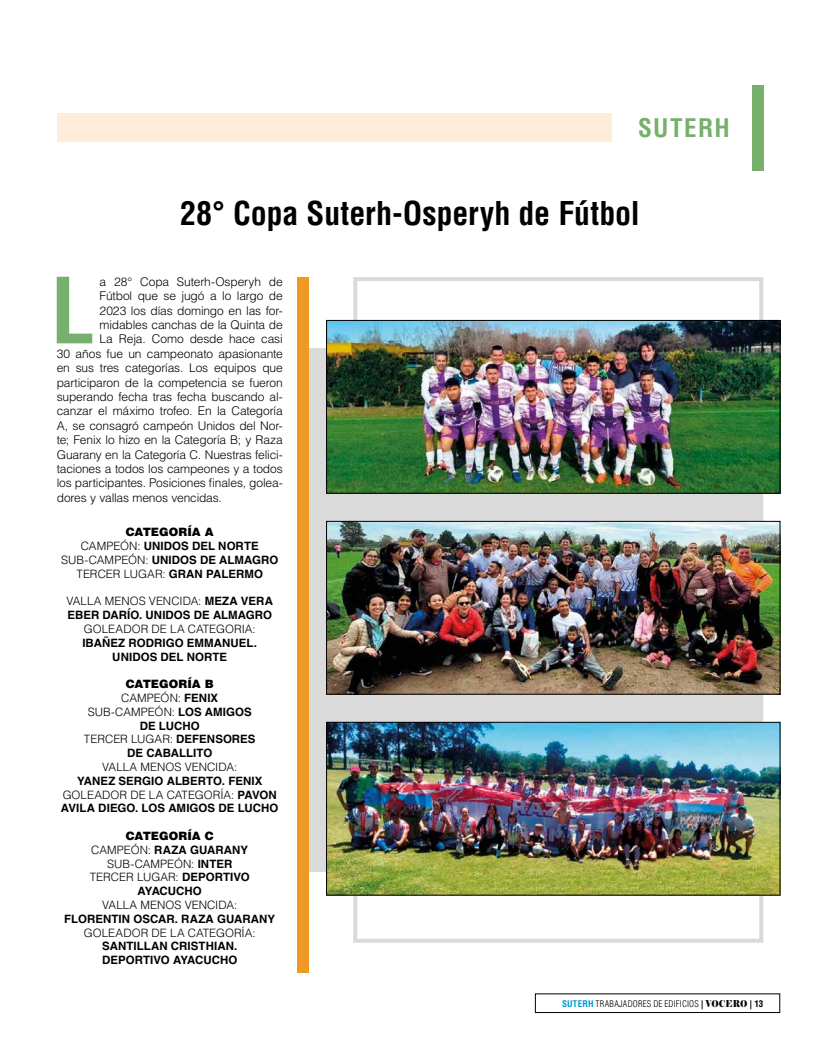
<style>
.page{position:relative;width:820px;height:1049px;background:#fff}
.page>*{position:absolute;margin:0;border:0;box-sizing:border-box;transform-origin:0 0}
.t1{font:700 condensed 88.8px "Helvetica LT Std";color:#77af6c}
.t2{font:700 condensed 32px "Helvetica LT Std";color:#000}
.t3{font:700 condensed 25px "Helvetica LT Std";letter-spacing:.05em;color:#77af6c}
.t4{font:300 12px "Helvetica LT Std";letter-spacing:-.01em;color:#000}
.t5{font:700 11.5px/13.8px "Helvetica LT Std";color:#000;text-align:center}
.t6{font:300 11.5px "Helvetica LT Std";letter-spacing:.005em;color:#000}
.t7{font:300 condensed 9px "Helvetica LT Std";letter-spacing:.02em;color:#000}
.s1{font-weight:900}
.s2{font-weight:300}
.s3{font-weight:700;color:#0097cf}
.s4{font-weight:700}
.s5{font-family:"Elephant";font-weight:400;font-stretch:normal;font-size:9.4px}
</style>
<div class="page">
<div style="left:534px;top:993px;width:246px;height:20px;border:1px solid #000"></div>
<div style="left:751px;top:85px;width:12px;height:85px;background:#77af6c"></div>
<div style="left:57px;top:113px;width:554px;height:29px;background:#fdecd7"></div>
<div style="left:308px;top:348px;width:455px;height:524px;background:#dadada"></div>
<div style="left:297px;top:277px;width:11px;height:695px;background:#ef9925"></div>
<div style="left:353px;top:277px;width:410px;height:666px;border:4px solid #dadada"></div>
<img style="left:328px;top:523px;width:450px;height:169px">
<div style="left:326px;top:521px;width:454px;height:173px;border:1px solid #000"></div>
<img style="left:328px;top:724px;width:450px;height:169px">
<div style="left:326px;top:722px;width:454px;height:173px;border:1px solid #000"></div>
<img style="left:328px;top:322px;width:450px;height:169px">
<div style="left:326px;top:320px;width:454px;height:173px;border:1px solid #000"></div>
<h3 class="t3" style="left:638px;top:112px;width:93px">SUTERH</h3>
<h2 class="t2" style="left:180px;top:193px;width:461px">28° Copa Suterh-Osperyh de Fútbol</h2>
<h1 class="t1" style="left:51px;top:255px;width:46px">L</h1>
<p class="t4" style="left:99px;top:274px;width:185px">a 28° Copa Suterh-Osperyh de</p>
<p class="t4" style="left:99px;top:288px;width:185px">Fútbol que se jugó a lo largo de</p>
<p class="t4" style="left:99px;top:303px;width:185px">2023 los días domingo en las for-</p>
<p class="t4" style="left:99px;top:317px;width:185px">midables canchas de la Quinta de</p>
<p class="t4" style="left:99px;top:332px;width:185px">La Reja. Como desde hace casi</p>
<p class="t4" style="left:57px;top:346px;width:227px">30 años fue un campeonato apasionante</p>
<p class="t4" style="left:57px;top:360px;width:227px">en sus tres categorías. Los equipos que</p>
<p class="t4" style="left:57px;top:375px;width:227px">participaron de la competencia se fueron</p>
<p class="t4" style="left:57px;top:389px;width:227px">superando fecha tras fecha buscando al-</p>
<p class="t4" style="left:57px;top:404px;width:227px">canzar el máximo trofeo. En la Categoría</p>
<p class="t4" style="left:57px;top:418px;width:227px">A, se consagró campeón Unidos del Nor-</p>
<p class="t4" style="left:57px;top:432px;width:227px">te; Fenix lo hizo en la Categoría B; y Raza</p>
<p class="t4" style="left:57px;top:447px;width:227px">Guarany en la Categoría C. Nuestras felici-</p>
<p class="t4" style="left:57px;top:461px;width:227px">taciones a todos los campeones y a todos</p>
<p class="t4" style="left:57px;top:476px;width:227px">los participantes. Posiciones finales, golea-</p>
<p class="t4" style="left:57px;top:490px;width:167px">dores y vallas menos vencidas.</p>
<p class="t5" style="left:61px;top:525px;width:218px"><span class="s1">CATEGORÍA A<br></span><span class="s2">CAMPEÓN:</span> UNIDOS DEL NORTE<br><span class="s2">SUB-CAMPEÓN:</span> UNIDOS DE ALMAGRO<br><span class="s2">TERCER LUGAR:</span> GRAN PALERMO</p>
<p class="t5" style="left:66px;top:594px;width:208px;text-align:left"><span class="s2">VALLA MENOS VENCIDA:</span> MEZA VERA<br>EBER DARÍO. UNIDOS DE ALMAGRO</p>
<p class="t6" style="left:84px;top:622px;width:173px">GOLEADOR DE LA CATEGORIA:</p>
<p class="t5" style="left:82px;top:635px;width:176px">IBAÑEZ RODRIGO EMMANUEL.<br>UNIDOS DEL NORTE</p>
<p class="t5" style="left:84px;top:677px;width:173px"><span class="s1">CATEGORÍA B<br></span><span class="s2">CAMPEÓN:</span> FENIX<br><span class="s2">SUB-CAMPEÓN:</span> LOS AMIGOS<br>DE LUCHO<br><span class="s2">TERCER LUGAR:</span> DEFENSORES<br>DE CABALLITO</p>
<p class="t6" style="left:102px;top:760px;width:136px">VALLA MENOS VENCIDA:</p>
<p class="t5" style="left:61px;top:773px;width:219px">YANEZ SERGIO ALBERTO. FENIX<br><span class="s2">GOLEADOR DE LA CATEGORÍA:</span> PAVON<br>AVILA DIEGO. LOS AMIGOS DE LUCHO</p>
<p class="t5" style="left:90px;top:829px;width:161px"><span class="s1">CATEGORÍA C<br></span><span class="s2">CAMPEÓN:</span> RAZA GUARANY<br><span class="s2">SUB-CAMPEÓN:</span> INTER<br><span class="s2">TERCER LUGAR:</span> DEPORTIVO<br>AYACUCHO</p>
<p class="t6" style="left:102px;top:898px;width:136px">VALLA MENOS VENCIDA:</p>
<p class="t5" style="left:64px;top:911px;width:212px">FLORENTIN OSCAR. RAZA GUARANY</p>
<p class="t6" style="left:84px;top:925px;width:173px">GOLEADOR DE LA CATEGORÍA:</p>
<p class="t5" style="left:102px;top:939px;width:137px;text-align:left">SANTILLAN CRISTHIAN.<br>DEPORTIVO AYACUCHO</p>
<p class="t7" style="left:561px;top:998px;width:203px"><span class="s3">SUTERH</span> TRABAJADORES DE EDIFICIOS <span class="s4">|</span> <span class="s5">VOCERO</span> <span class="s4">| 13</span></p>
</div>
